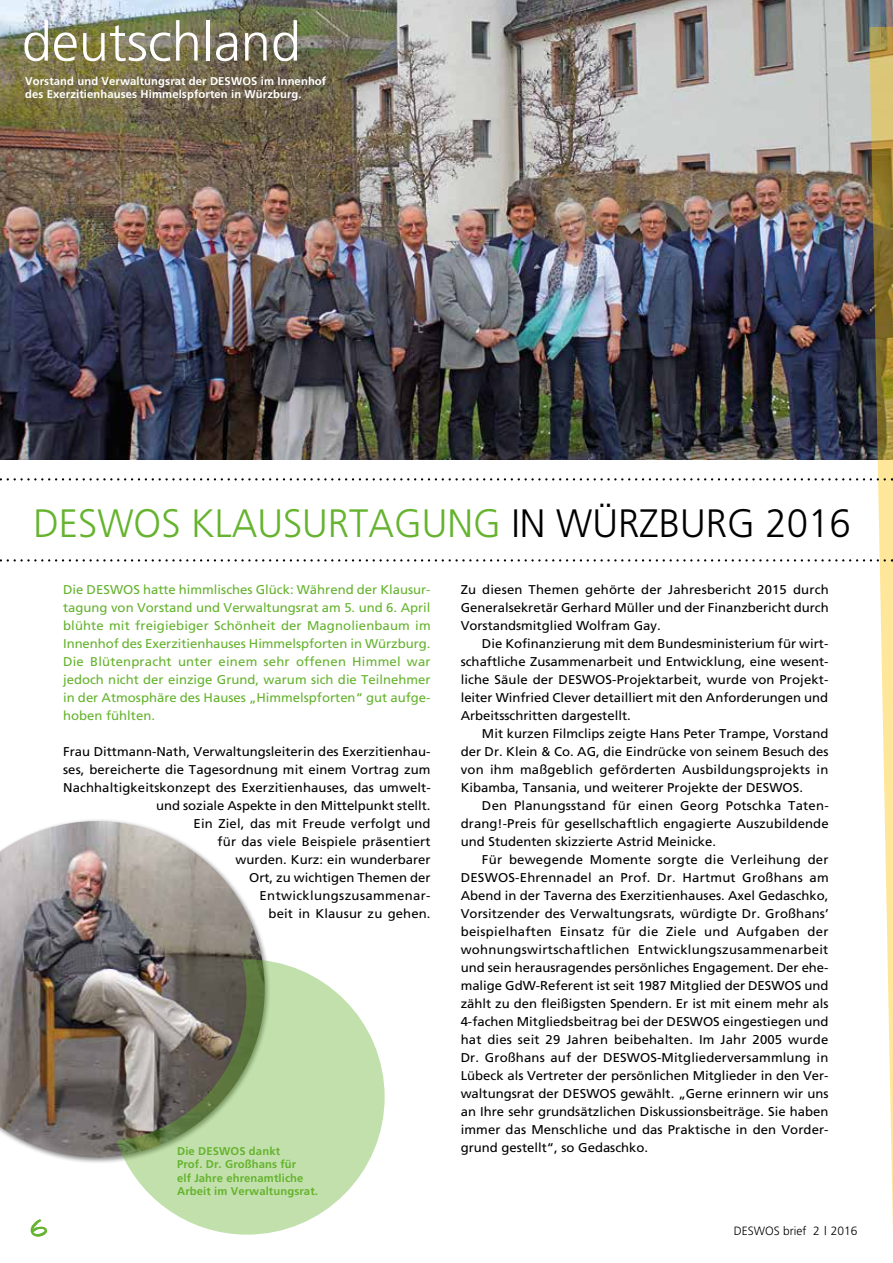
<style>
.page{position:relative;width:893px;height:1263px;background:#fff}
.page>*{position:absolute;margin:0;border:0;box-sizing:border-box;transform-origin:0 0}
.t1{font:300 54px "Frutiger";color:#fff}
.t2{font:300 39.6px "Frutiger";color:#65b32e}
.t3{font:900 18px "Daniel";color:#65b32e}
.t4{font:12.75px/18px "Frutiger";color:#000;text-align:justify}
.t5{font:12.75px/18px "Frutiger";color:#65b32e;text-align:justify}
.t6{font:300 12px "Frutiger";color:#000}
.t7{font:700 11.25px/13.5px "Frutiger";letter-spacing:.01em;color:#fff}
.t8{font:700 11.25px/13.5px "Frutiger";letter-spacing:.01em;color:#65b32e}
.s1{color:#000}
</style>
<div class="page">
<img style="left:0;top:9px;width:893px;height:1226px">
<div style="left:0;top:818px;width:271px;height:346px;background:#000;opacity:.5"></div>
<img style="left:0;top:821px;width:265px;height:336px">
<svg style="left:117px;top:959px;width:268px;height:275px;background:#b3c2a2"></svg>
<h1 class="t1" style="left:22px;top:11px;width:281px">deutschland</h1>
<p class="t7" style="left:25px;top:74px;width:303px">Vorstand und Verwaltungsrat der DESWOS im Innenhof des Exerzitienhauses Himmelspforten in Würzburg.</p>
<h2 class="t2" style="left:33px;top:501px;width:819px">DESWOS KLAUSURTAGUNG <span class="s1">IN WÜRZBURG 2016</span></h2>
<p class="t5" style="left:63px;top:580px;width:369px">Die DESWOS hatte himmlisches Glück: Während der Klausur&shy;tagung von Vorstand und Verwaltungsrat am 5. und 6. April blühte mit freigiebiger Schönheit der Magnolienbaum im Innenhof des Exerzitienhauses Himmelspforten in Würzburg.<br>Die Blütenpracht unter einem sehr offenen Himmel war jedoch nicht der einzige Grund, warum sich die Teilnehmer in der Atmosphäre des Hauses „Himmelspforten“ gut aufge&shy;hoben fühlten.</p>
<p class="t4" style="left:63px;top:742px;width:369px;text-align:right">Frau Dittmann-Nath, Verwaltungsleiterin des Exerzitienhau&shy;ses, bereicherte die Tagesordnung mit einem Vortrag zum Nachhaltigkeitskonzept des Exerzitienhauses, das umwelt&shy;und soziale Aspekte in den Mittelpunkt stellt.<br>Ein Ziel, das mit Freude verfolgt und<br>für das viele Beispiele präsentiert<br>wurden. Kurz: ein wunderbarer<br>Ort, zu wichtigen Themen der<br>Entwicklungszusammenar-<br>beit in Klausur zu gehen.</p>
<h3 class="t3" style="left:31px;top:1219px;width:19px">6</h3>
<p class="t8" style="left:177px;top:1144px;width:142px">Die DESWOS dankt<br>Prof. Dr. Großhans für<br>elf Jahre ehrenamtliche<br>Arbeit im Verwaltungsrat.</p>
<p class="t4" style="left:461px;top:580px;width:369px">Zu diesen Themen gehörte der Jahresbericht 2015 durch Generalsekretär Gerhard Müller und der Finanzbericht durch Vorstandsmitglied Wolfram Gay.</p>
<p class="t4" style="left:461px;top:634px;width:369px;text-indent:21px">Die Kofinanzierung mit dem Bundesministerium für wirt&shy;schaftliche Zusammenarbeit und Entwicklung, eine wesent&shy;liche Säule der DESWOS-Projektarbeit, wurde von Projekt&shy;leiter Winfried Clever detailliert mit den Anforderungen und Arbeitsschritten dargestellt.</p>
<p class="t4" style="left:461px;top:724px;width:369px;text-indent:21px">Mit kurzen Filmclips zeigte Hans Peter Trampe, Vorstand der Dr. Klein &amp; Co. AG, die Eindrücke von seinem Besuch des von ihm maßgeblich geförderten Ausbildungsprojekts in Kibamba, Tansania, und weiterer Projekte der DESWOS.</p>
<p class="t4" style="left:461px;top:796px;width:369px;text-indent:21px">Den Planungsstand für einen Georg Potschka Taten&shy;drang!-Preis für gesellschaftlich engagierte Auszubildende und Studenten skizzierte Astrid Meinicke.</p>
<p class="t4" style="left:461px;top:850px;width:370px;text-indent:21px">Für bewegende Momente sorgte die Verleihung der DESWOS-Ehrennadel an Prof. Dr. Hartmut Großhans am Abend in der Taverna des Exerzitienhauses. Axel Gedaschko, Vorsitzender des Verwaltungsrats, würdigte Dr. Großhans’ beispielhaften Einsatz für die Ziele und Aufgaben der wohnungswirtschaftlichen Entwicklungszusammenarbeit und sein herausragendes persönliches Engagement. Der ehe&shy;malige GdW-Referent ist seit 1987 Mitglied der DESWOS und zählt zu den fleißigsten Spendern. Er ist mit einem mehr als 4-fachen Mitgliedsbeitrag bei der DESWOS eingestiegen und hat dies seit 29 Jahren beibehalten. Im Jahr 2005 wurde Dr. Großhans auf der DESWOS-Mitgliederversammlung in Lübeck als Vertreter der persönlichen Mitglieder in den Ver&shy;waltungsrat der DESWOS gewählt. „Gerne erinnern wir uns an Ihre sehr grundsätzlichen Diskussionsbeiträge. Sie haben immer das Menschliche und das Praktische in den Vorder&shy;grund gestellt“, so Gedaschko.</p>
<p class="t6" style="left:734px;top:1224px;width:125px">DESWOS brief 2 | 2016</p>
</div>
